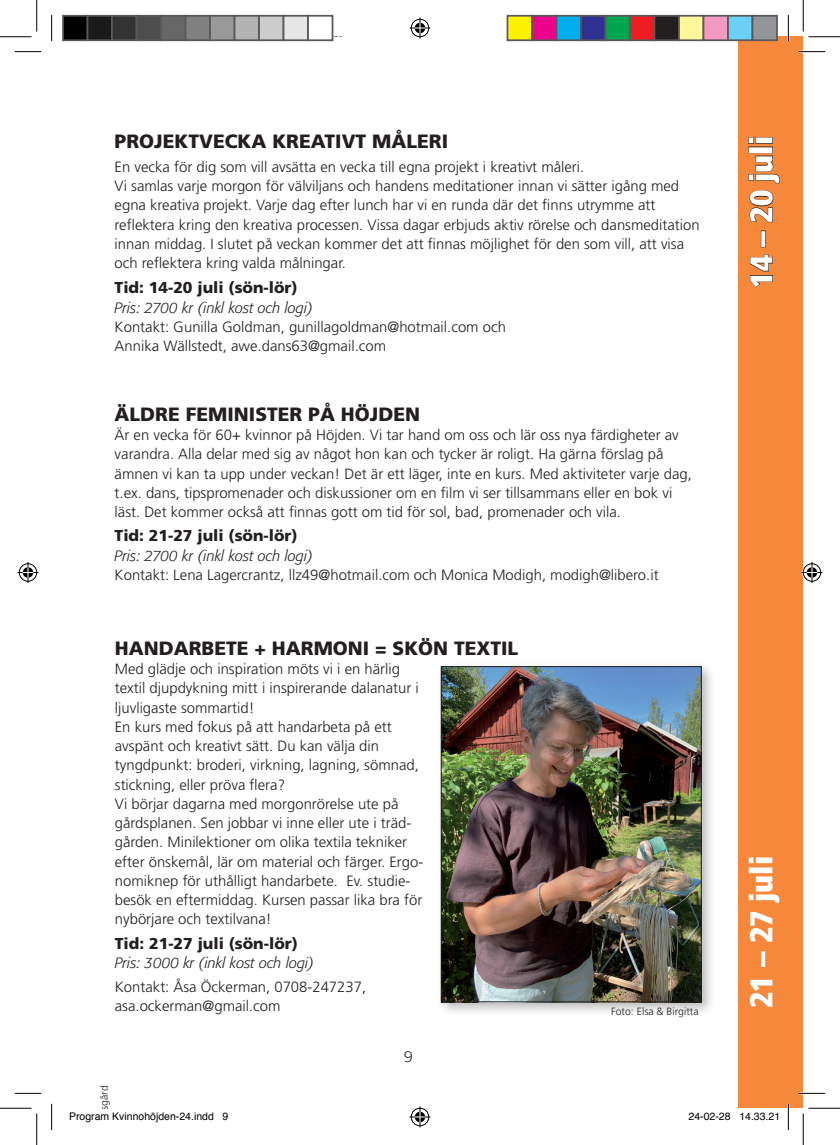
<style>
.page{position:relative;width:840px;height:1145px;background:#fff}
.page>*{position:absolute;margin:0;border:0;box-sizing:border-box;transform-origin:0 0}
.t1{font:900 condensed 31.5px "Frutiger";color:#fff}
.t2{font:900 19.25px "Frutiger";color:#231f20}
.t3{font:900 15.75px "Frutiger";color:#231f20}
.t4{font:300 15.75px "Formata";color:#231f20}
.t5{font:300 14.88px/19.2px "Frutiger";color:#231f20}
.t6{font:italic 300 14.88px "Formata";color:#231f20}
.t7{font:10.5px "Helvetica";color:#000}
.t8{font:300 10.5px "Frutiger";color:#231f20}
</style>
<div class="page">
<div style="left:739px;top:37px;width:64px;height:1071px;background:#f5883b"></div>
<div style="left:436px;top:662px;width:280px;height:354px;background:#231f20;opacity:.3"></div>
<img style="left:443px;top:668px;width:256px;height:332px">
<div style="left:441px;top:666px;width:260px;height:336px;border:1px solid #231f20"></div>
<svg style="left:749px;top:254px;width:24px;height:34px"></svg>
<div style="left:761px;top:231px;width:4px;height:16px;border:1px solid #231f20"></div>
<svg style="left:749px;top:190px;width:25px;height:33px"></svg>
<svg style="left:748px;top:155px;width:32px;height:29px"></svg>
<div style="left:749px;top:147px;width:23px;height:6px;border:1px solid #231f20"></div>
<svg style="left:748px;top:137px;width:25px;height:7px"></svg>
<hr style="left:799px;top:51px;width:26px;height:2px;background:#fff">
<hr style="left:799px;top:1092px;width:26px;height:2px;background:#fff">
<hr style="left:787px;top:15px;width:2px;height:26px;background:#fff">
<hr style="left:787px;top:1104px;width:2px;height:26px;background:#fff">
<svg style="left:15px;top:51px;width:26px;height:1px"></svg>
<svg style="left:799px;top:51px;width:26px;height:1px"></svg>
<svg style="left:15px;top:1093px;width:26px;height:1px"></svg>
<svg style="left:799px;top:1093px;width:26px;height:1px"></svg>
<svg style="left:51px;top:15px;width:1px;height:26px"></svg>
<svg style="left:51px;top:1104px;width:1px;height:26px"></svg>
<svg style="left:788px;top:15px;width:1px;height:26px"></svg>
<svg style="left:788px;top:1104px;width:1px;height:26px"></svg>
<hr style="left:0;top:36px;width:32px;height:1px;background:#000">
<hr style="left:808px;top:36px;width:32px;height:1px;background:#000">
<hr style="left:0;top:1108px;width:32px;height:1px;background:#000">
<hr style="left:808px;top:1108px;width:32px;height:1px;background:#000">
<hr style="left:36px;top:0;width:1px;height:32px;background:#000">
<hr style="left:36px;top:1113px;width:1px;height:32px;background:#000">
<hr style="left:803px;top:0;width:1px;height:32px;background:#000">
<hr style="left:803px;top:1113px;width:1px;height:32px;background:#000">
<svg style="left:409px;top:18px;width:21px;height:21px"></svg>
<svg style="left:409px;top:1106px;width:21px;height:21px"></svg>
<svg style="left:18px;top:562px;width:21px;height:21px"></svg>
<svg style="left:801px;top:562px;width:21px;height:21px"></svg>
<div style="left:63px;top:16px;width:25px;height:24px;background:#000"></div>
<div style="left:62px;top:15px;width:26px;height:26px;border:2px solid #595959"></div>
<div style="left:88px;top:16px;width:24px;height:24px;background:#1a1a1a"></div>
<div style="left:87px;top:15px;width:26px;height:26px;border:2px solid #595959"></div>
<div style="left:112px;top:16px;width:25px;height:24px;background:#333"></div>
<div style="left:111px;top:15px;width:26px;height:26px;border:2px solid #595959"></div>
<div style="left:137px;top:16px;width:24px;height:24px;background:#4d4d4d"></div>
<div style="left:136px;top:15px;width:26px;height:26px;border:2px solid #595959"></div>
<div style="left:161px;top:16px;width:25px;height:24px;background:#666"></div>
<div style="left:160px;top:15px;width:26px;height:26px;border:2px solid #595959"></div>
<div style="left:186px;top:16px;width:24px;height:24px;background:#808080"></div>
<div style="left:185px;top:15px;width:26px;height:26px;border:2px solid #595959"></div>
<div style="left:210px;top:16px;width:25px;height:24px;background:#999"></div>
<div style="left:209px;top:15px;width:26px;height:26px;border:2px solid #595959"></div>
<div style="left:235px;top:16px;width:24px;height:24px;background:#b3b3b3"></div>
<div style="left:234px;top:15px;width:26px;height:26px;border:2px solid #595959"></div>
<div style="left:259px;top:16px;width:25px;height:24px;background:#ccc"></div>
<div style="left:258px;top:15px;width:26px;height:26px;border:2px solid #595959"></div>
<div style="left:284px;top:16px;width:24px;height:24px;background:#e6e6e6"></div>
<div style="left:283px;top:15px;width:26px;height:26px;border:2px solid #595959"></div>
<div style="left:307px;top:15px;width:26px;height:26px;border:2px solid #595959"></div>
<div style="left:507px;top:16px;width:25px;height:24px;background:#fff101"></div>
<div style="left:507px;top:15px;width:26px;height:26px;border:2px solid #595959"></div>
<div style="left:532px;top:16px;width:24px;height:24px;background:#ed028c"></div>
<div style="left:531px;top:15px;width:26px;height:26px;border:2px solid #595959"></div>
<div style="left:556px;top:16px;width:25px;height:24px;background:#00aeef"></div>
<div style="left:556px;top:15px;width:26px;height:26px;border:2px solid #595959"></div>
<div style="left:581px;top:16px;width:24px;height:24px;background:#2e3092"></div>
<div style="left:580px;top:15px;width:26px;height:26px;border:2px solid #595959"></div>
<div style="left:605px;top:16px;width:25px;height:24px;background:#00a54f"></div>
<div style="left:605px;top:15px;width:26px;height:26px;border:2px solid #595959"></div>
<div style="left:630px;top:16px;width:24px;height:24px;background:#ee1d23"></div>
<div style="left:629px;top:15px;width:26px;height:26px;border:2px solid #595959"></div>
<div style="left:654px;top:16px;width:25px;height:24px;background:#231f20"></div>
<div style="left:654px;top:15px;width:26px;height:26px;border:2px solid #595959"></div>
<div style="left:679px;top:16px;width:24px;height:24px;background:#fff79a"></div>
<div style="left:678px;top:15px;width:26px;height:26px;border:2px solid #595959"></div>
<div style="left:703px;top:16px;width:25px;height:24px;background:#f499c2"></div>
<div style="left:703px;top:15px;width:26px;height:26px;border:2px solid #595959"></div>
<div style="left:728px;top:16px;width:24px;height:24px;background:#6bcff6"></div>
<div style="left:727px;top:15px;width:26px;height:26px;border:2px solid #595959"></div>
<div style="left:752px;top:16px;width:25px;height:24px;background:#939598"></div>
<div style="left:752px;top:15px;width:26px;height:26px;border:2px solid #595959"></div>
<p class="t2" style="left:115px;top:129px;width:273px">PROJEKTVE CKA KREATIVT MÅLE</p>
<p class="t2" style="left:429px;top:129px;width:18px">RI</p>
<p class="t5" style="left:115px;top:157px;width:586px">En vecka för dig som vill avsätta en vecka till egna projekt i kreativt måleri.<br>Vi samlas varje morgon för välviljans och handens meditationer innan vi sätter igång med egna kreativa projekt. Varje dag efter lunch har vi en runda där det finns utrymme att reflektera kring den kreativa processen. Vissa dagar erbjuds aktiv rörelse och dansmeditation innan middag. I slutet på veckan kommer det att finnas möjlighet för den som vill, att visa och reflektera kring valda målningar.</p>
<p class="t3" style="left:115px;top:278px;width:185px">TID: 14-20 JULI (SÖN-LÖR)</p>
<p class="t6" style="left:115px;top:299px;width:200px">Pris: 2700 kr (inkl kost och logi)</p>
<p class="t5" style="left:115px;top:317px;width:393px">Kontakt: Gunilla Goldman, gunillagoldman@hotmail.com och<br>Annika Wällstedt, awe.dans63@gmail.com</p>
<p class="t2" style="left:115px;top:403px;width:307px">ÄLDRE FEMINISTER PÅ HÖJDEN</p>
<p class="t5" style="left:115px;top:425px;width:579px">Är en vecka för 60+ kvinnor på Höjden. Vi tar hand om oss och lär oss nya färdigheter av varandra. Alla delar med sig av något hon kan och tycker är roligt. Ha gärna förslag på ämnen vi kan ta upp under veckan! Det är ett läger, inte en kurs. Med aktiviteter varje dag, t.ex. dans, tipspromenader och diskussioner om en film vi ser tillsammans eller en bok vi läst. Det kommer också att finnas gott om tid för sol, bad, promenader och vila.</p>
<p class="t3" style="left:115px;top:526px;width:185px">TID: 21-27 JULI (SÖN-LÖR)</p>
<p class="t6" style="left:115px;top:547px;width:200px">Pris: 2700 kr (inkl kost och logi)</p>
<p class="t5" style="left:115px;top:565px;width:545px">Kontakt: Lena Lagercrantz, llz49@hotmail.com och Monica Modigh, modigh@libero.it</p>
<p class="t2" style="left:115px;top:636px;width:395px">HANDARBETE + HARMONI = SKÖN TEXTIL</p>
<p class="t5" style="left:115px;top:659px;width:310px">Med glädje och inspiration möts vi i en härlig textil djupdykning mitt i inspirerande dalanatur i ljuvligaste sommartid!<br>En kurs med fokus på att handarbeta på ett avspänt och kreativt sätt. Du kan välja din tyngdpunkt: broderi, virkning, lagning, sömnad, stickning, eller pröva flera?<br>Vi börjar dagarna med morgonrörelse ute på gårdsplanen. Sen jobbar vi inne eller ute i träd&shy;gården. Minilektioner om olika textila tekniker efter önskemål, lär om material och färger. Ergo&shy;nomiknep för uthålligt handarbete. Ev. studie&shy;besök en eftermiddag. Kursen passar lika bra för nybörjare och textilvana!</p>
<p class="t3" style="left:115px;top:934px;width:185px">TID: 21-27 JULI (SÖN-LÖR)</p>
<p class="t6" style="left:115px;top:954px;width:201px">Pris: 3000 kr (inkl kost och logi)</p>
<p class="t5" style="left:115px;top:977px;width:253px">Kontakt: Åsa Öckerman, 0708-247237, asa.ockerman@gmail.com</p>
<p class="t4" style="left:404px;top:1047px;width:11px">9</p>
<p class="t8" style="left:611px;top:1006px;width:89px">Foto: Elsa &amp; Birgitta</p>
<h1 class="t1" style="left:742px;top:288px;width:153px;rotate:-90deg">14 – 20 juli</h1>
<h1 class="t1" style="left:742px;top:1008px;width:153px;rotate:-90deg">21 – 27 juli</h1>
<p class="t8" style="left:98px;top:1145px;width:61px;rotate:-90deg">ngela Ösgård</p>
<p class="t7" style="left:69px;top:1108px;width:161px">Program Kvinnohöjden-24.indd 9</p>
<p class="t7" style="left:689px;top:1108px;width:93px">24-02-28 14.33.21</p>
</div>
